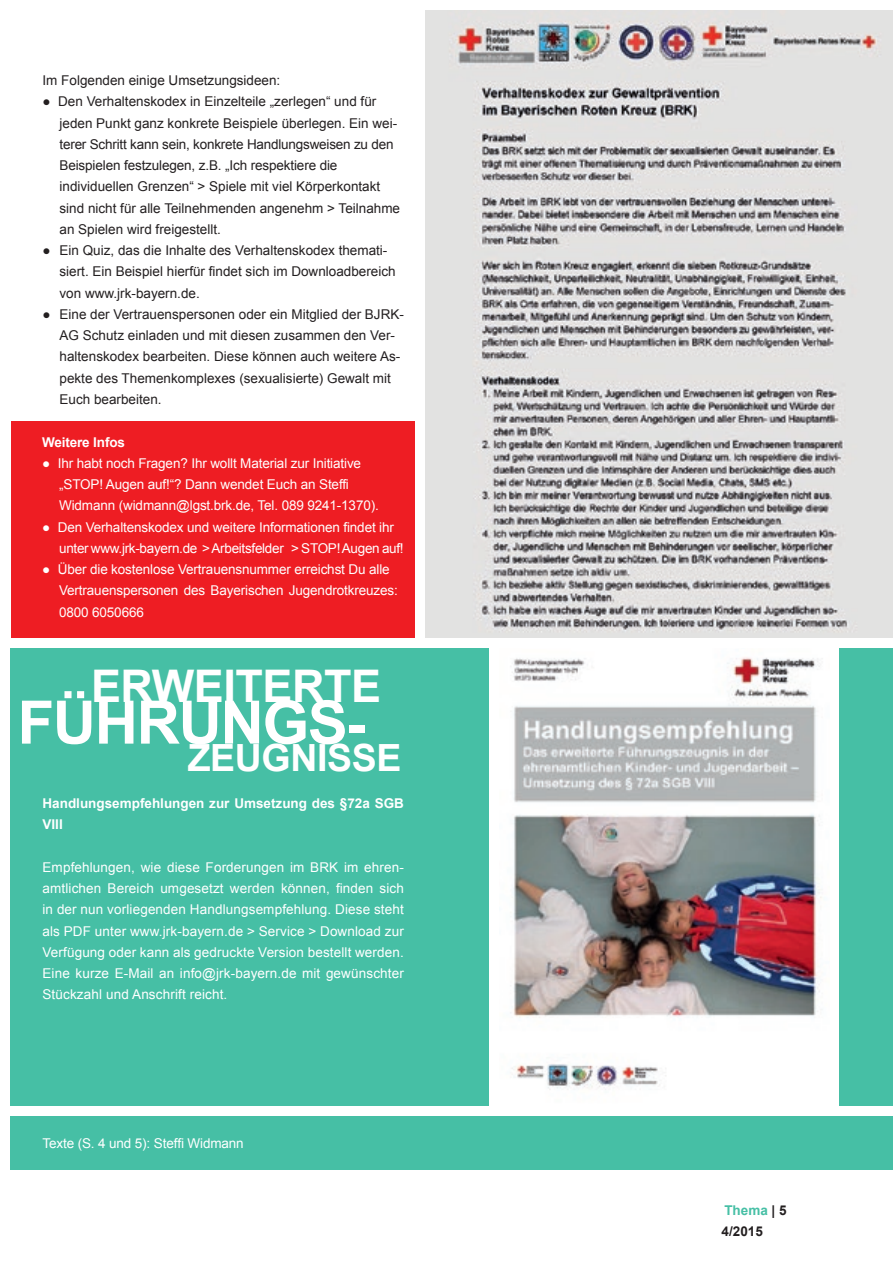
<style>
.page{position:relative;width:893px;height:1263px;background:#fff}
.page>*{position:absolute;margin:0;border:0;box-sizing:border-box;transform-origin:0 0}
.t1{font:700 60px "Arial";letter-spacing:-.025em;color:#fff}
.t2{font:700 45px "Arial";letter-spacing:-.01em;color:#fff}
.t3{font:700 37.5px "Arial";letter-spacing:-.01em;color:#fff}
.t4{font:13.5px/21.3px "Arial";letter-spacing:-.01em;color:#fff}
.t5{font:13.5px/21.3px "Arial";color:#231f20}
.t6{font:700 13.5px/21.3px "Arial";color:#fff}
.t7{font:700 13.5px/21px "Arial";color:#231f20}
.s1{font-size:56.55px}
.s2{color:#46bfa5}
</style>
<div class="page">
<div style="left:11px;top:1116px;width:882px;height:53px;background:#46bfa5"></div>
<div style="left:11px;top:648px;width:478px;height:458px;background:#46bfa5"></div>
<div style="left:11px;top:421px;width:404px;height:217px;background:#ee1d23"></div>
<img style="left:510px;top:657px;width:312px;height:433px">
<img style="left:425px;top:11px;width:468px;height:627px">
<div style="left:840px;top:648px;width:53px;height:458px;background:#46bfa5"></div>
<p class="t5" style="left:43px;top:70px;width:239px">Im Folgenden einige Umsetzungsideen:</p>
<p class="t5" style="left:60px;top:91px;width:342px;text-indent:-17px">● Den Verhaltenskodex in Einzelteile „zerlegen“ und für jeden Punkt ganz konkrete Beispiele überlegen. Ein wei&shy;terer Schritt kann sein, konkrete Handlungsweisen zu den Beispielen festzulegen, z.B. „Ich respektiere die individuellen Grenzen“ &gt; Spiele mit viel Körperkontakt sind nicht für alle Teilnehmenden angenehm &gt; Teilnahme an Spielen wird freigestellt.</p>
<p class="t5" style="left:60px;top:240px;width:338px;text-indent:-17px">● Ein Quiz, das die Inhalte des Verhaltenskodex themati&shy;siert. Ein Beispiel hierfür findet sich im Downloadbereich von www.jrk-bayern.de.</p>
<p class="t5" style="left:60px;top:304px;width:346px;text-indent:-17px">● Eine der Vertrauenspersonen oder ein Mitglied der BJRK-AG Schutz einladen und mit diesen zusammen den Ver&shy;haltenskodex bearbeiten. Diese können auch weitere As&shy;pekte des Themenkomplexes (sexualisierte) Gewalt mit Euch bearbeiten.</p>
<p class="t6" style="left:42px;top:432px;width:84px">Weitere Infos</p>
<p class="t4" style="left:59px;top:452px;width:321px;text-indent:-17px">● Ihr habt noch Fragen? Ihr wollt Material zur Initiative „STOP! Augen auf!“? Dann wendet Euch an Steffi<br>Widmann (widmann@lgst.brk.de, Tel. 089 9241-1370).</p>
<p class="t4" style="left:59px;top:516px;width:346px;text-indent:-17px">● Den Verhaltenskodex und weitere Informationen findet ihr unter www.jrk-bayern.de &gt; Arbeitsfelder &gt; STOP! Augen auf!</p>
<p class="t4" style="left:59px;top:559px;width:340px;text-indent:-17px">● Über die kostenlose Vertrauensnummer erreichst Du alle<br>Vertrauenspersonen des Bayerischen Jugendrotkreuzes:<br>0800 6050666</p>
<h2 class="t2" style="left:91px;top:656px;width:292px">ERWEITERTE</h2>
<h1 class="t1" style="left:18px;top:683px;width:349px">FÜHRUNGS<span class="s1">-</span></h1>
<h3 class="t3" style="left:188px;top:734px;width:215px">ZEUGNISSE</h3>
<p class="t6" style="left:43px;top:793px;width:363px">Handlungsempfehlungen zur Umsetzung des §72a SGB<br>VIII</p>
<p class="t4" style="left:43px;top:856px;width:363px;text-align:justify">Empfehlungen, wie diese Forderungen im BRK im ehren&shy;amtlichen Bereich umgesetzt werden können, finden sich in der nun vorliegenden Handlungsempfehlung. Diese steht als PDF unter www.jrk-bayern.de &gt; Service &gt; Download zur Verfügung oder kann als gedruckte Version bestellt werden.<br>Eine kurze E-Mail an info@jrk-bayern.de mit gewünschter Stückzahl und Anschrift reicht.</p>
<p class="t4" style="left:43px;top:1133px;width:203px">Texte (S. 4 und 5): Steffi Widmann</p>
<p class="t7" style="left:722px;top:1200px;width:67px"><span class="s2">Thema</span> | 5<br>4/2015</p>
</div>
